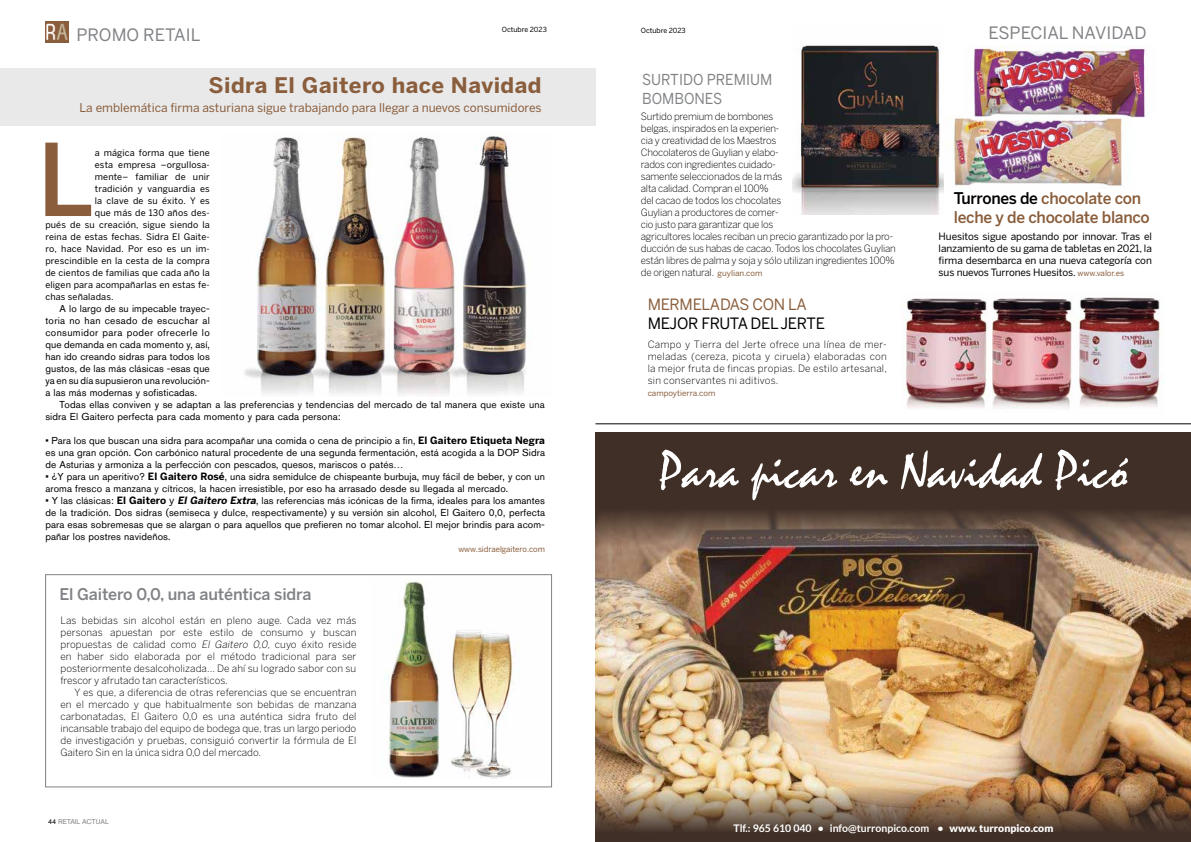
<style>
.page{position:relative;width:1191px;height:842px;background:#fff}
.page>*{position:absolute;margin:0;border:0;box-sizing:border-box;transform-origin:0 0}
.t1{font:500 99.2px "Benton Sans";color:#8a5e3c}
.t2{font:52.4px "Mistral";color:#fff}
.t3{font:700 21.3px "Benton Sans";letter-spacing:.02em;color:#8a5e3c}
.t4{font:17px "Benton Sans";color:#808285}
.t5{font:500 16px/19px "Benton Sans";letter-spacing:-.02em;color:#8a5e3c}
.t6{font:500 16px "Benton Sans";letter-spacing:-.01em;color:#808285}
.t7{font:15.5px "Benton Sans";color:#000}
.t8{font:15.5px "Benton Sans";color:#8a5e3c}
.t9{font:15px "Benton Sans";color:#808285;scale:.93 1}
.t10{font:12px "Benton Sans";color:#8a5e3c}
.t11{font:700 10.5px "Lato";color:#fff}
.t12{font:300 10px/12px "Benton Sans";letter-spacing:-.02em;color:#000;text-align:justify}
.t13{font:10px/12px "Akzidenz Grotesk BQ";letter-spacing:.01em;color:#000;text-align:justify}
.t14{font:10px/12px "Benton Sans";letter-spacing:-.01em;color:#000;text-align:justify}
.t15{font:9px "Benton Sans";letter-spacing:.015em;color:#000}
.t16{font:8px "Benton Sans";letter-spacing:-.015em;color:#8a5e3c}
.t17{font:7px "Benton Sans";color:#000}
.t18{font:7px "Akzidenz Grotesk BQ";color:#808285}
.s1{font-family:"Benton Sans";font-weight:700}
.s2{font-family:"Benton Sans"}
.s3{font-family:"Benton Sans";font-weight:700;font-style:italic}
.s4{font-style:italic}
.s5{color:#000}
.s6{font-weight:400;font-size:8px;color:#8a5e3c}
.s7{font-size:8px;color:#8a5e3c}
.s8{font-weight:900}
</style>
<div class="page">
<img style="left:45px;top:22px;width:23px;height:20px">
<img style="left:947px;top:115px;width:175px;height:71px">
<img style="left:963px;top:45px;width:185px;height:73px">
<div style="left:45px;top:574px;width:507px;height:213px;border:1px solid #808285"></div>
<div style="left:0;top:68px;width:595px;height:58px;background:#e9e9ea"></div>
<img style="left:1079px;top:297px;width:85px;height:110px">
<img style="left:244px;top:135px;width:283px;height:261px">
<hr style="left:595px;top:424px;width:596px;height:1px;background:#000">
<img style="left:992px;top:298px;width:81px;height:110px">
<img style="left:905px;top:298px;width:83px;height:110px">
<img style="left:792px;top:43px;width:152px;height:172px">
<img style="left:385px;top:581px;width:134px;height:197px">
<div style="left:595px;top:432px;width:596px;height:410px;background:#402f27"></div>
<img style="left:595px;top:512px;width:596px;height:259px">
<img style="left:595px;top:771px;width:596px;height:59px">
<h3 class="t4" style="left:77px;top:25px;width:25px">promo</h3>
<h3 class="t4" style="left:143px;top:25px;width:11px">retail</h3>
<p class="t17" style="left:502px;top:25px;width:46px">Octubre 2023</p>
<h3 class="t3" style="left:208px;top:73px;width:334px">Sidra El Gaitero hace Navidad</h3>
<p class="t10" style="left:80px;top:101px;width:463px">La emblemática firma asturiana sigue trabajando para llegar a nuevos consumidores</p>
<h1 class="t1" style="left:37px;top:121px;width:58px">L</h1>
<p class="t15" style="left:95px;top:147px;width:116px">a mágica forma que tiene</p>
<p class="t15" style="left:95px;top:159px;width:116px">esta empresa –orgullosa-</p>
<p class="t15" style="left:95px;top:171px;width:116px">mente– familiar de unir</p>
<p class="t15" style="left:95px;top:183px;width:116px">tradición y vanguardia es</p>
<p class="t15" style="left:95px;top:195px;width:116px">la clave de su éxito. Y es</p>
<p class="t15" style="left:95px;top:207px;width:116px">que más de 130 años des-</p>
<p class="t15" style="left:45px;top:219px;width:166px">pués de su creación, sigue siendo la</p>
<p class="t15" style="left:45px;top:231px;width:166px">reina de estas fechas. Sidra El Gaite-</p>
<p class="t15" style="left:45px;top:243px;width:166px">ro, hace Navidad. Por eso es un im-</p>
<p class="t15" style="left:45px;top:255px;width:166px">prescindible en la cesta de la compra</p>
<p class="t15" style="left:45px;top:267px;width:166px">de cientos de familias que cada año la</p>
<p class="t15" style="left:45px;top:279px;width:166px">eligen para acompañarlas en estas fe-</p>
<p class="t15" style="left:45px;top:291px;width:70px">chas señaladas.</p>
<p class="t13" style="left:45px;top:302px;width:166px;text-indent:14px">A lo largo de su impecable trayec&shy;toria no han cesado de escuchar al consumidor para poder ofrecerle lo que demanda en cada momento y, así, han ido creando sidras para todos los gustos, de las más clásicas -esas que ya en su día supusieron una revolución&shy;a las más modernas y sofisticadas.</p>
<p class="t13" style="left:45px;top:398px;width:501px;text-indent:14px">Todas ellas conviven y se adaptan a las preferencias y tendencias del mercado de tal manera que existe una sidra El Gaitero perfecta para cada momento y para cada persona:</p>
<p class="t13" style="left:45px;top:434px;width:501px">• Para los que buscan una sidra para acompañar una comida o cena de principio a fin, <span class="s1">El Gaitero Etiqueta Negra </span>es una gran opción. Con carbónico natural procedente de una segunda fermentación, está acogida a la DOP Sidra de Asturias y armoniza a la perfección con pescados, quesos, mariscos o patés…</p>
<p class="t13" style="left:45px;top:470px;width:501px">• ¿Y para un aperitivo? <span class="s1">El Gaitero Rosé</span>, una sidra semidulce de chispeante burbuja, muy fácil de beber, y con un aroma fresco a manzana y cítricos, la hacen irresistible, por eso ha arrasado desde su llegada al mercado.</p>
<p class="t13" style="left:45px;top:494px;width:501px">• Y las clásicas: <span class="s1">El Gaitero</span> <span class="s2">y</span> <span class="s3">El Gaitero Extra</span>, las referencias más icónicas de la firma, ideales para los amantes de la tradición. Dos sidras (semiseca y dulce, respectivamente) y su versión sin alcohol, El Gaitero 0,0, perfecta para esas sobremesas que se alargan o para aquellos que prefieren no tomar alcohol. El mejor brindis para acom&shy;pañar los postres navideños.</p>
<p class="t16" style="left:458px;top:544px;width:88px">www.sidraelgaitero.com</p>
<h3 class="t6" style="left:59px;top:584px;width:254px">El Gaitero 0,0, una auténtica sidra</h3>
<p class="t12" style="left:60px;top:614px;width:297px">Las bebidas sin alcohol están en pleno auge. Cada vez más personas apuestan por este estilo de consumo y buscan propuestas de calidad como <span class="s4">El Gaitero 0,0,</span> cuyo éxito reside en haber sido elaborada por el método tradicional para ser posteriormente desalcoholizada... De ahí su logrado sabor con su frescor y afrutado tan característicos.</p>
<p class="t12" style="left:60px;top:686px;width:297px;text-indent:14px">Y es que, a diferencia de otras referencias que se encuentran en el mercado y que habitualmente son bebidas de manzana carbonatadas, El Gaitero 0,0 es una auténtica sidra fruto del incansable trabajo del equipo de bodega que, tras un largo periodo de investigación y pruebas, consiguió convertir la fórmula de El Gaitero Sin en la única sidra 0,0 del mercado.</p>
<p class="t18" style="left:48px;top:818px;width:58px"><span class="s5">44</span> RETAIL ACTUAL</p>
<p class="t17" style="left:641px;top:26px;width:46px">Octubre 2023</p>
<h3 class="t9" style="left:642px;top:71px;width:20px">Surtido</h3>
<h3 class="t9" style="left:706px;top:71px;width:21px">premium</h3>
<h3 class="t9" style="left:642px;top:90px;width:12px">bombones</h3>
<p class="t12" style="left:641px;top:110px;width:256px;text-align:left">Surtido premium de bombones<br>belgas, inspirados en la experien-<br>cia y creatividad de los Maestros<br>Chocolateros de Guylian y elabo-<br>rados con ingredientes cuidado-<br>samente seleccionados de la más<br>alta calidad. Compran el 100%<br>del cacao de todos los chocolates<br>Guylian a productores de comer-<br>cio justo para garantizar que los<br>agricultores locales reciban un precio garantizado por la pro&shy;ducción de sus habas de cacao. Todos los chocolates Guylian están libres de palma y soja y sólo utilizan ingredientes 100% de origen natural. <span class="s6">guylian.com</span></p>
<h3 class="t8" style="left:647px;top:295px;width:11px">mermeladas</h3>
<h3 class="t8" style="left:752px;top:295px;width:12px">con</h3>
<h3 class="t8" style="left:788px;top:295px;width:10px">la</h3>
<h3 class="t7" style="left:647px;top:314px;width:11px">mejor</h3>
<h3 class="t7" style="left:701px;top:314px;width:19px">fruta</h3>
<h3 class="t7" style="left:750px;top:314px;width:10px">del</h3>
<h3 class="t7" style="left:780px;top:314px;width:10px">jerte</h3>
<p class="t12" style="left:647px;top:338px;width:241px">Campo y Tierra del Jerte ofrece una línea de mer&shy;meladas (cereza, picota y ciruela) elaboradas con la mejor fruta de fincas propias. De estilo artesanal, sin conservantes ni aditivos.</p>
<p class="t16" style="left:647px;top:388px;width:69px">campoytierra.com</p>
<h3 class="t4" style="left:988px;top:23px;width:43px">especial</h3>
<h3 class="t4" style="left:1071px;top:23px;width:12px">navidad</h3>
<h3 class="t5" style="left:954px;top:189px;width:197px"><span class="s5">Turrones de</span> chocolate con leche y de chocolate blanco</h3>
<p class="t14" style="left:938px;top:230px;width:215px">Huesitos sigue apostando por innovar. Tras el lanzamiento de su gama de tabletas en 2021, la firma desembarca en una nueva categoría con sus nuevos Turrones Huesitos. <span class="s7">www.valor.es</span></p>
<h2 class="t2" style="left:659px;top:439px;width:470px">Para picar en Navidad Picó</h2>
<p class="t11" style="left:733px;top:822px;width:321px">Tlf.: 965 610 040 • info@turronpico.com • <span class="s8">www. turronpico.com</span></p>
</div>
